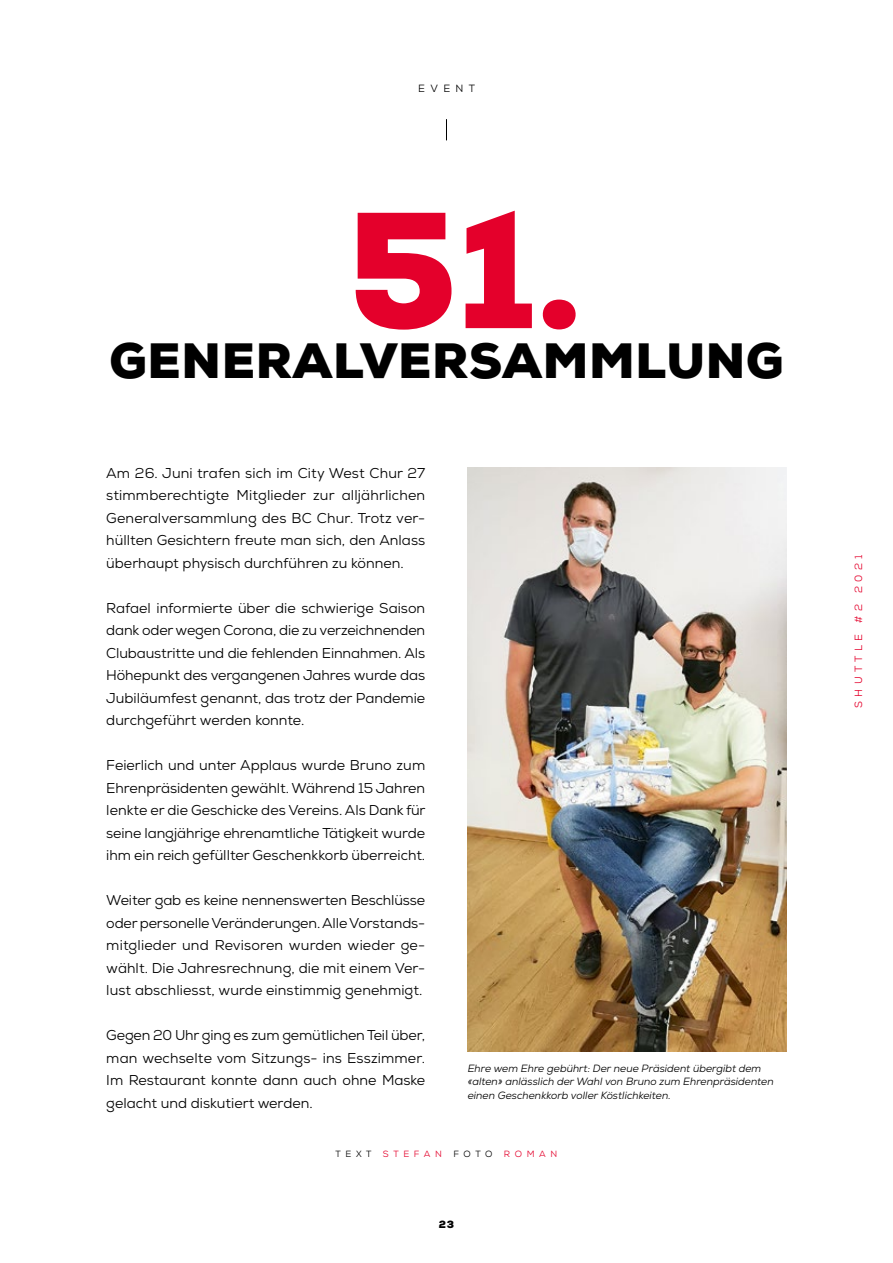
<style>
.page{position:relative;width:893px;height:1263px;background:#fff}
.page>*{position:absolute;margin:0;border:0;box-sizing:border-box;transform-origin:0 0}
.t1{font:900 165px "Nexa";color:#e4002b}
.t2{font:900 49.5px "Nexa";letter-spacing:.015em;color:#000}
.t3{font:14.25px/22.5px "Nexa";color:#000;text-align:justify}
.t4{font:italic 10.5px/13.5px "Nexa";color:#000}
.t5{font:10.5px "Nexa";letter-spacing:.415em;color:#e4002b}
.t6{font:10.5px "Nexa";letter-spacing:.515em;color:#000}
.t7{font:900 10.5px "Nexa";color:#000}
.t8{font:9px "Nexa";letter-spacing:.515em;color:#e4002b}
.t9{font:9px "Nexa";color:#000}
.s1{color:#000}
</style>
<div class="page">
<svg style="left:446px;top:119px;width:1px;height:21px"></svg>
<img style="left:468px;top:468px;width:319px;height:583px">
<p class="t6" style="left:418px;top:82px;width:59px">EVENT</p>
<h1 class="t1" style="left:348px;top:165px;width:236px">51.</h1>
<h2 class="t2" style="left:109px;top:329px;width:676px">GENERALVERSAMMLUNG</h2>
<p class="t3" style="left:106px;top:462px;width:320px">Am 26. Juni trafen sich im City West Chur 27 stimmberechtigte Mitglieder zur alljährlichen Generalversammlung des BC Chur. Trotz ver&shy;hüllten Gesichtern freute man sich, den Anlass überhaupt physisch durchführen zu können.</p>
<p class="t3" style="left:106px;top:597px;width:320px">Rafael informierte über die schwierige Saison dank oder wegen Corona, die zu verzeichnenden Clubaustritte und die fehlenden Einnahmen. Als Höhepunkt des vergangenen Jahres wurde das Jubiläumfest genannt, das trotz der Pandemie durchgeführt werden konnte.</p>
<p class="t3" style="left:106px;top:754px;width:321px">Feierlich und unter Applaus wurde Bruno zum Ehrenpräsidenten gewählt. Während 15 Jahren lenkte er die Geschicke des Vereins. Als Dank für seine langjährige ehrenamtliche Tätigkeit wurde ihm ein reich gefüllter Geschenkkorb überreicht.</p>
<p class="t3" style="left:106px;top:889px;width:320px">Weiter gab es keine nennenswerten Beschlüsse oder personelle Veränderungen. Alle Vorstands&shy;mitglieder und Revisoren wurden wieder ge&shy;wählt. Die Jahresrechnung, die mit einem Ver&shy;lust abschliesst, wurde einstimmig genehmigt.</p>
<p class="t3" style="left:106px;top:1024px;width:320px">Gegen 20 Uhr ging es zum gemütlichen Teil über, man wechselte vom Sitzungs- ins Esszimmer.<br>Im Restaurant konnte dann auch ohne Maske gelacht und diskutiert werden.</p>
<p class="t8" style="left:336px;top:1148px;width:108px"><span class="s1">TEXT</span> STEFAN</p>
<p class="t9" style="left:453px;top:1148px;width:40px">FOTO</p>
<p class="t8" style="left:504px;top:1148px;width:55px">ROMAN</p>
<p class="t4" style="left:468px;top:1061px;width:308px">Ehre wem Ehre gebührt: Der neue Präsident übergibt dem «alten» anlässlich der Wahl von Bruno zum Ehrenpräsidenten einen Geschenkkorb voller Köstlichkeiten.</p>
<p class="t7" style="left:439px;top:1217px;width:17px">23</p>
<p class="t5" style="left:852px;top:708px;width:154px;rotate:-90deg">SHUTTLE #2 2021</p>
</div>
